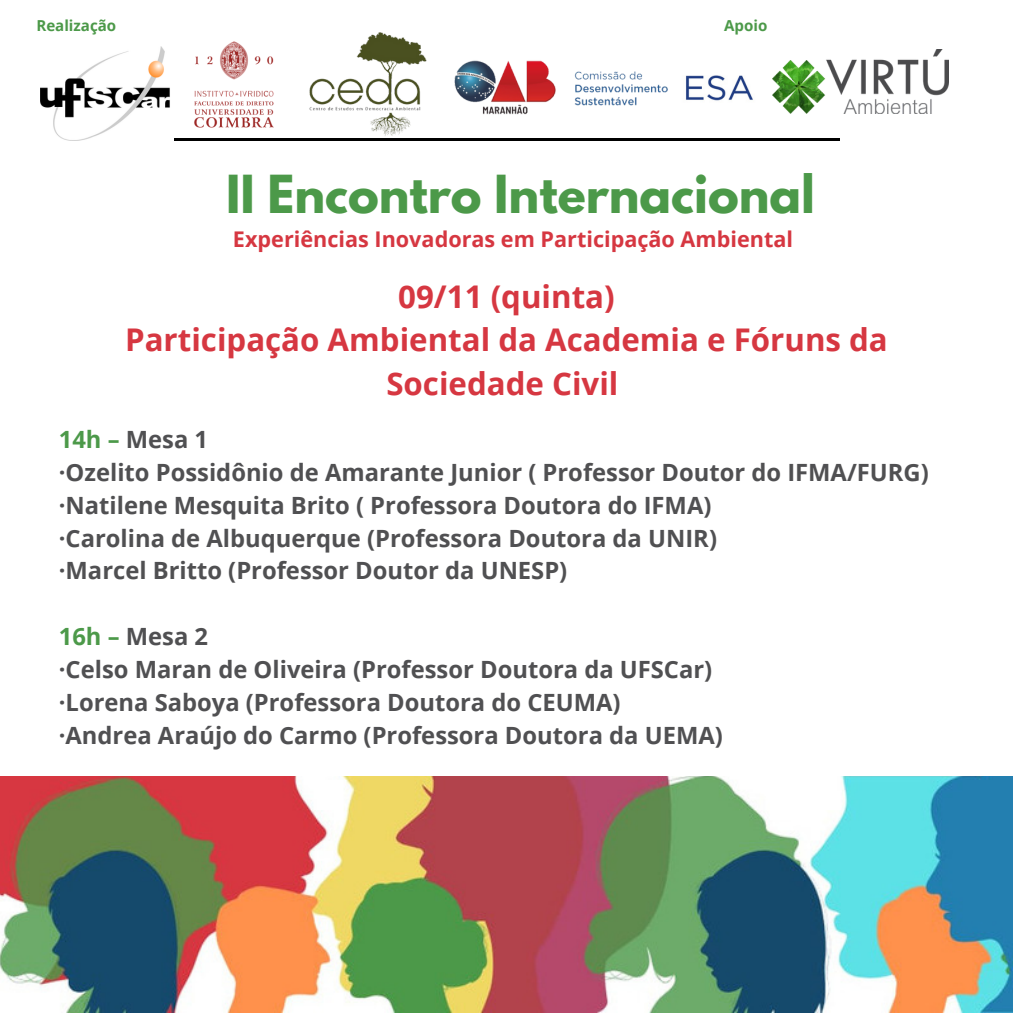
<style>
.page{position:relative;width:1013px;height:1013px;background:#fff}
.page>*{position:absolute;margin:0;border:0;box-sizing:border-box;transform-origin:0 0}
.t1{font:700 46.5px "League Spartan";color:#4c9949}
.t2{font:700 31.25px/43.1px "Open Sans";color:#d63741;text-align:center}
.t3{font:700 23.75px "Open Sans";color:#505052}
.t4{font:700 21.62px "Open Sans";color:#d63741}
.t5{font:700 15.12px "Open Sans";color:#4c9949}
.s1{color:#4c9949}
</style>
<div class="page">
<img style="left:309px;top:32px;width:118px;height:104px">
<img style="left:194px;top:41px;width:80px;height:87px">
<img style="left:773px;top:49px;width:175px;height:64px">
<hr style="left:174px;top:138px;width:665px;height:3px;background:#000">
<img style="left:41px;top:46px;width:129px;height:95px">
<img style="left:454px;top:60px;width:214px;height:55px">
<img style="left:685px;top:75px;width:68px;height:26px">
<img style="left:0;top:776px;width:1012px;height:236px">
<p class="t5" style="left:36px;top:15px;width:81px">Realização</p>
<p class="t5" style="left:724px;top:15px;width:45px">Apoio</p>
<p class="t1" style="left:226px;top:171px;width:590px">II Encontro Internacional</p>
<p class="t4" style="left:233px;top:224px;width:561px">Experiências Inovadoras em Participação Ambiental</p>
<p class="t2" style="left:398px;top:274px;width:218px">09/11 (quinta)</p>
<p class="t2" style="left:125px;top:318px;width:764px">Participação Ambiental da Academia e Fóruns da<br>Sociedade Civil</p>
<p class="t3" style="left:59px;top:423px;width:151px"><span class="s1">14h –</span> Mesa 1</p>
<p class="t3" style="left:59px;top:455px;width:871px">·Ozelito Possidônio de Amarante Junior ( Professor Doutor do IFMA/FURG)</p>
<p class="t3" style="left:59px;top:488px;width:654px">·Natilene Mesquita Brito ( Professora Doutora do IFMA)</p>
<p class="t3" style="left:59px;top:521px;width:659px">·Carolina de Albuquerque (Professora Doutora da UNIR)</p>
<p class="t3" style="left:59px;top:554px;width:510px">·Marcel Britto (Professor Doutor da UNESP)</p>
<p class="t3" style="left:59px;top:619px;width:151px"><span class="s1">16h –</span> Mesa 2</p>
<p class="t3" style="left:59px;top:652px;width:655px">·Celso Maran de Oliveira (Professor Doutora da UFSCar)</p>
<p class="t3" style="left:59px;top:685px;width:563px">·Lorena Saboya (Professora Doutora do CEUMA)</p>
<p class="t3" style="left:59px;top:718px;width:665px">·Andrea Araújo do Carmo (Professora Doutora da UEMA)</p>
</div>
